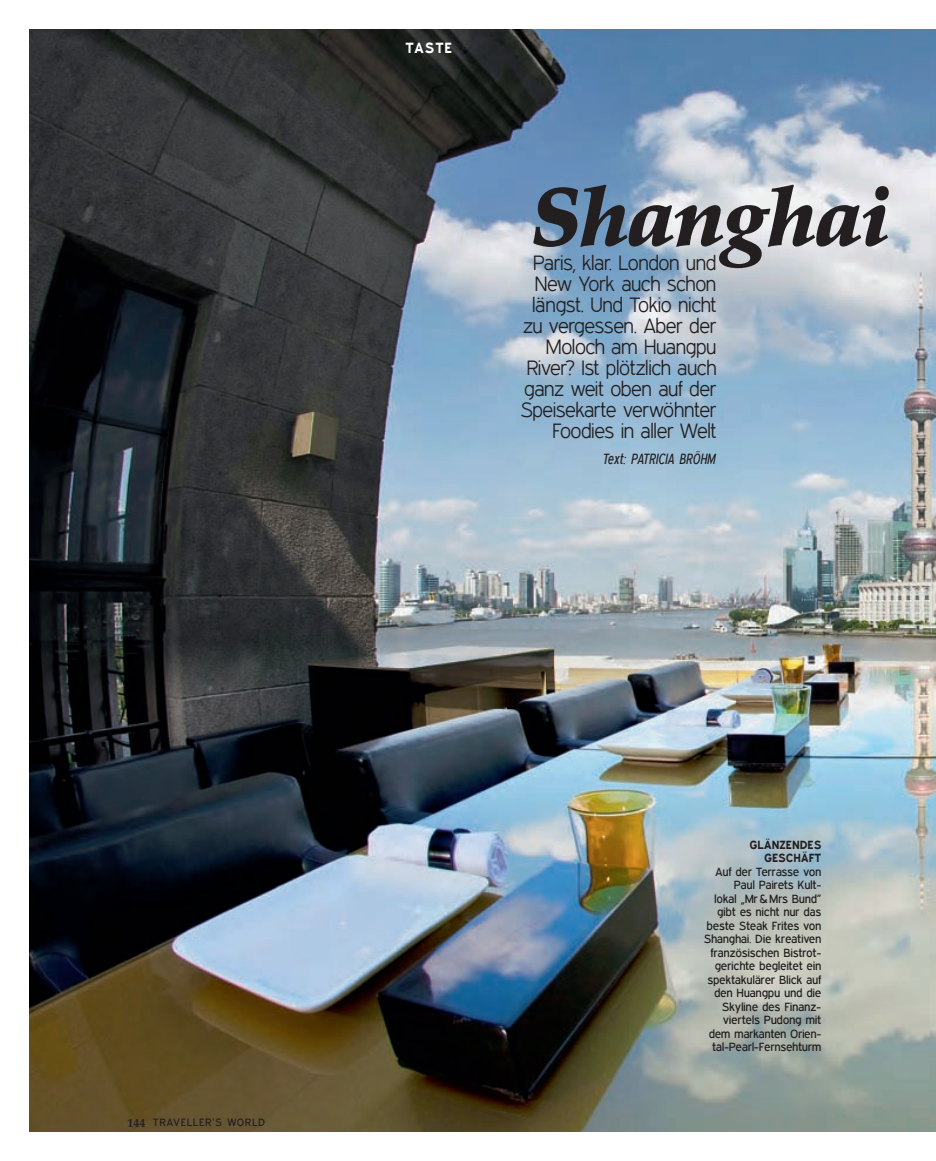
<style>
.page{position:relative;width:936px;height:1161px;background:#fff}
.page>*{position:absolute;margin:0;border:0;box-sizing:border-box;transform-origin:0 0}
.t1{font:italic 900 82.5px "Palatino LT";letter-spacing:-.02em;color:#231f20}
.t2{font:300 21px/21px "Expressway";letter-spacing:.005em;color:#231f20;text-align:right}
.t3{font:italic condensed 15px "Expressway";letter-spacing:.02em;color:#231f20}
.t4{font:700 15px "Expressway";color:#fff}
.t5{font:12px/13.5px "Expressway";letter-spacing:.02em;color:#231f20;text-align:right}
.t6{font:700 12px/13.5px "Expressway";letter-spacing:.04em;color:#231f20;text-align:right}
.t7{font:10.8px "Expressway";letter-spacing:.1em;color:#231f20}
.s1{font-family:"Palatino LT";font-weight:700;font-size:12px}
</style>
<div class="page">
<img style="left:30px;top:30px;width:905px;height:1101px">
<p class="t4" style="left:406px;top:40px;width:35px">TASTE</p>
<h1 class="t1" style="left:531px;top:168px;width:360px">Shanghai</h1>
<h2 class="t2" style="left:520px;top:252px;width:197px">Paris, klar. London und<br>New York auch schon längst. Und Tokio nicht zu vergessen. Aber der<br>Moloch am Huangpu<br>River? Ist plötzlich auch ganz weit oben auf der<br>Speisekarte verwöhnter<br>Foodies in aller Welt</h2>
<p class="t3" style="left:602px;top:451px;width:114px">TEXT: PATRICIA BRÖHM</p>
<p class="t7" style="left:128px;top:1116px;width:139px"><span class="s1">144</span> Traveller‘s World</p>
<p class="t6" style="left:749px;top:838px;width:73px">GLÄNZENDE S<br>GESCHÄFT</p>
<p class="t5" style="left:704px;top:865px;width:118px">Auf der Terrasse von<br>Paul Pairets Kult-<br>lokal „Mr &amp; Mrs Bund” gibt es nicht nur das beste Steak Frites von<br>Shanghai. Die kreativen französischen Bistrot&shy;gerichte begleitet ein spektakulärer Blick auf den Huangpu und die<br>Skyline des Finanz&shy;viertels Pudong mit dem markanten Orien&shy;tal-Pearl-Fernsehturm</p>
</div>
